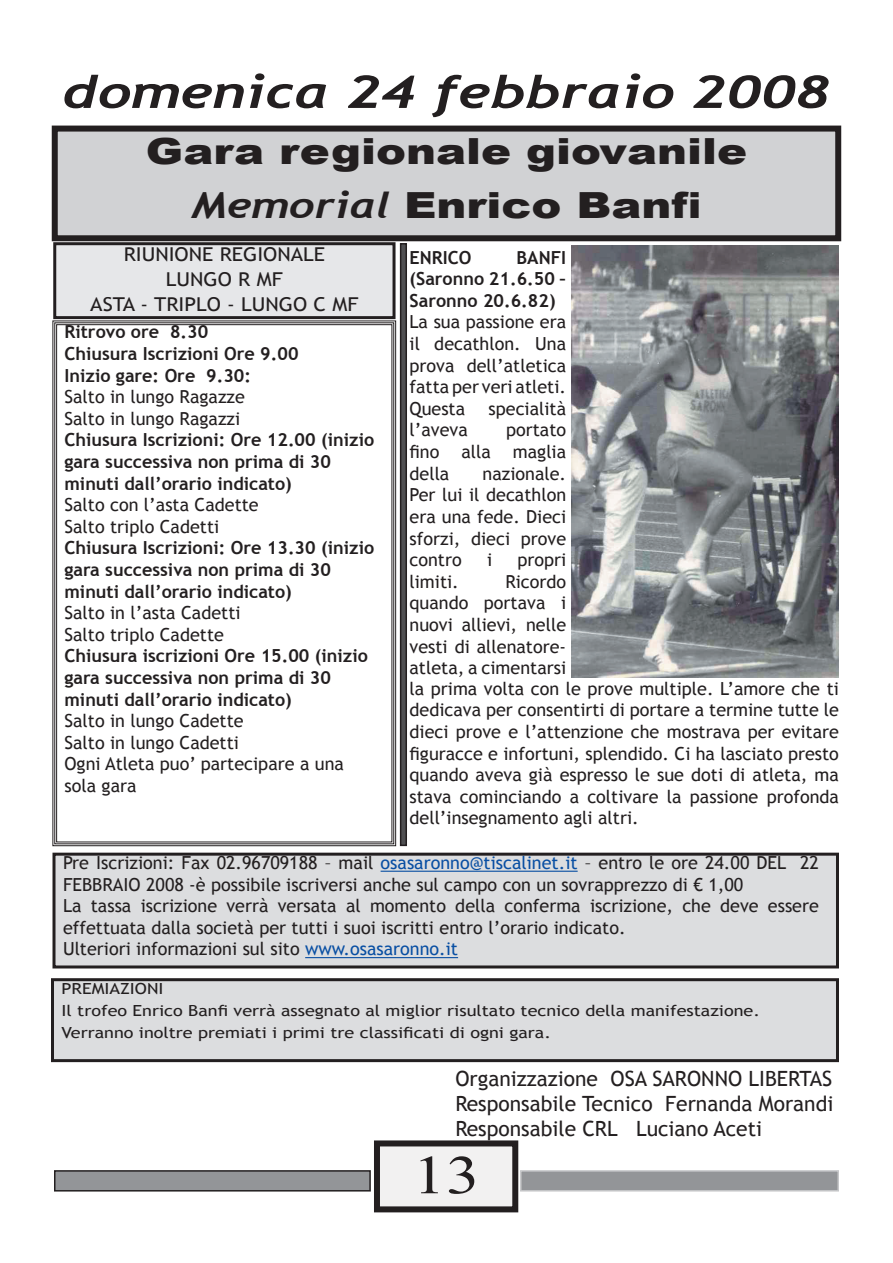
<style>
.page{position:relative;width:893px;height:1263px;background:#fff}
.page>*{position:absolute;margin:0;border:0;box-sizing:border-box;transform-origin:0 0}
.t1{font:54.75px "Times New Roman";color:#231f20;scale:1.23 1}
.t2{font:italic 700 45px "Trebuchet";color:#231f20;scale:1.31 1}
.t3{font:900 36px/54px "Arial";color:#231f20;text-align:center;scale:1.25 1}
.t4{font:21px/25.2px "Trebuchet MS";color:#231f20;text-align:justify}
.t5{font:19.05px/25.2px "Trebuchet MS";color:#231f20;text-align:center;scale:1.1 1}
.t6{font:18px/21.6px "Trebuchet MS";color:#231f20}
.t7{font:700 18px/21.6px "Trebuchet MS";color:#231f20}
.t8{font:15.3px/21.6px "Trebuchet MS";color:#231f20;scale:1.18 1}
.s1{font-family:"Trebuchet";font-weight:700;font-style:italic}
.s2{color:#094fa3}
</style>
<div class="page">
<svg style="left:52px;top:320px;width:344px;height:526px"></svg>
<div style="left:54px;top:854px;width:783px;height:113px;background:#dcdddf"></div>
<hr style="left:381px;top:871px;width:197px;height:1px;background:#094fa3">
<hr style="left:305px;top:957px;width:153px;height:1px;background:#094fa3">
<div style="left:52px;top:853px;width:787px;height:115px;border:3px solid #231f20"></div>
<div style="left:377px;top:1143px;width:138px;height:66px;background:#f2f1f1"></div>
<div style="left:374px;top:1140px;width:144px;height:72px;border:6px solid #231f20"></div>
<div style="left:55px;top:244px;width:339px;height:74px;background:#e6e7e9"></div>
<div style="left:53px;top:242px;width:342px;height:77px;border:3px solid #231f20"></div>
<div style="left:52px;top:980px;width:785px;height:80px;background:#dcdddf"></div>
<div style="left:51px;top:978px;width:788px;height:84px;border:3px solid #231f20"></div>
<div style="left:55px;top:129px;width:783px;height:109px;background:#d1d2d4"></div>
<div style="left:52px;top:126px;width:789px;height:115px;border:6px solid #231f20"></div>
<div style="left:521px;top:1171px;width:317px;height:20px;background:#939598"></div>
<div style="left:520px;top:1170px;width:319px;height:21px;border:2px solid #c6c7c9"></div>
<div style="left:55px;top:1171px;width:315px;height:20px;background:#939598"></div>
<div style="left:54px;top:1170px;width:317px;height:21px;border:2px solid #231f20"></div>
<div style="left:401px;top:244px;width:5px;height:601px;background:#505052"></div>
<div style="left:400px;top:243px;width:7px;height:603px;border:2px solid #231f20"></div>
<img style="left:572px;top:246px;width:267px;height:431px">
<h2 class="t2" style="left:63px;top:65px;width:588px">domenica 24 febbraio 2008</h2>
<h3 class="t3" style="left:146px;top:123px;width:482px">Gara regionale giovanile<br><span class="s1">Memorial</span> Enrico Banfi</h3>
<p class="t7" style="left:410px;top:246px;width:63px">ENRICO</p>
<p class="t5" style="left:90px;top:242px;width:245px">RIUNIONE REGIONALE<br>LUNGO R MF<br>ASTA - TRIPLO - LUNGO C MF</p>
<p class="t7" style="left:410px;top:246px;width:158px;text-align:justify;text-indent:107px">BANFI (Saronno 21.6.50 – Saronno 20.6.82)</p>
<p class="t6" style="left:410px;top:312px;width:158px;text-align:justify">La sua passione era il decathlon. Una prova dell’atletica fatta per veri atleti.<br>Questa</p>
<p class="t7" style="left:64px;top:321px;width:236px">Ritrovo ore 8.30<br>Chiusura Iscrizioni Ore 9.00<br>Inizio gare: Ore 9.30:</p>
<p class="t6" style="left:64px;top:386px;width:182px">Salto in lungo Ragazze<br>Salto in lungo Ragazzi</p>
<p class="t7" style="left:64px;top:429px;width:311px">Chiusura Iscrizioni: Ore 12.00 (inizio gara successiva non prima di 30 minuti dall’orario indicato)</p>
<p class="t6" style="left:64px;top:494px;width:196px">Salto con l’asta Cadette<br>Salto triplo Cadetti</p>
<p class="t7" style="left:64px;top:537px;width:311px">Chiusura Iscrizioni: Ore 13.30 (inizio gara successiva non prima di 30 minuti dall’orario indicato)</p>
<p class="t6" style="left:64px;top:602px;width:178px">Salto in l’asta Cadetti<br>Salto triplo Cadette</p>
<p class="t7" style="left:64px;top:645px;width:305px">Chiusura iscrizioni Ore 15.00 (inizio gara successiva non prima di 30 minuti dall’orario indicato)</p>
<p class="t6" style="left:64px;top:710px;width:281px">Salto in lungo Cadette<br>Salto in lungo Cadetti<br>Ogni Atleta puo’ partecipare a una sola gara</p>
<p class="t6" style="left:489px;top:398px;width:79px">specialità</p>
<p class="t6" style="left:410px;top:420px;width:60px">l’aveva</p>
<p class="t6" style="left:410px;top:420px;width:158px;text-align:justify;text-indent:97px">portato fino alla maglia della</p>
<p class="t6" style="left:410px;top:463px;width:158px;text-align:justify;text-indent:73px">nazionale.<br>Per lui il decathlon era una fede. Dieci sforzi, dieci prove contro</p>
<p class="t6" style="left:487px;top:549px;width:7px">i</p>
<p class="t6" style="left:517px;top:549px;width:50px">propri</p>
<p class="t6" style="left:410px;top:571px;width:431px;text-indent:96px">Ricordo<br>quando portava i<br>nuovi allievi, nelle<br>vesti di allenatore-<br>atleta, a cimentarsi<br>la prima volta con le prove multiple. L’amore che ti dedicava per consentirti di portare a termine tutte le dieci prove e l’attenzione che mostrava per evitare figuracce e infortuni, splendido. Ci ha lasciato presto quando aveva già espresso le sue doti di atleta, ma stava cominciando a coltivare la passione profonda dell’insegnamento agli altri.</p>
<p class="t6" style="left:410px;top:571px;width:51px">limiti.</p>
<p class="t6" style="left:63px;top:852px;width:757px">Pre Iscrizioni: Fax 02.96709188 – mail <span class="s2">osasaronno@tiscalinet.it</span> – entro le ore 24.00 DEL 22<br>FEBBRAIO 2008 -è possibile iscriversi anche sul campo con un sovrapprezzo di € 1,00<br>La tassa iscrizione verrà versata al momento della conferma iscrizione, che deve essere effettuata dalla società per tutti i suoi iscritti entro l’orario indicato.<br>Ulteriori informazioni sul sito <span class="s2">www.osasaronno.it</span></p>
<p class="t8" style="left:61px;top:978px;width:593px">PREMIAZIONI<br>Il trofeo Enrico Banfi verrà assegnato al miglior risultato tecnico della manifestazione.<br>Verranno inoltre premiati i primi tre classificati di ogni gara.</p>
<p class="t4" style="left:455px;top:1066px;width:379px">Organizzazione OSA SARONNO LIBERTAS Responsabile Tecnico Fernanda Morandi Responsabile CRL Luciano Aceti</p>
<h1 class="t1" style="left:412px;top:1138px;width:56px">13</h1>
</div>
